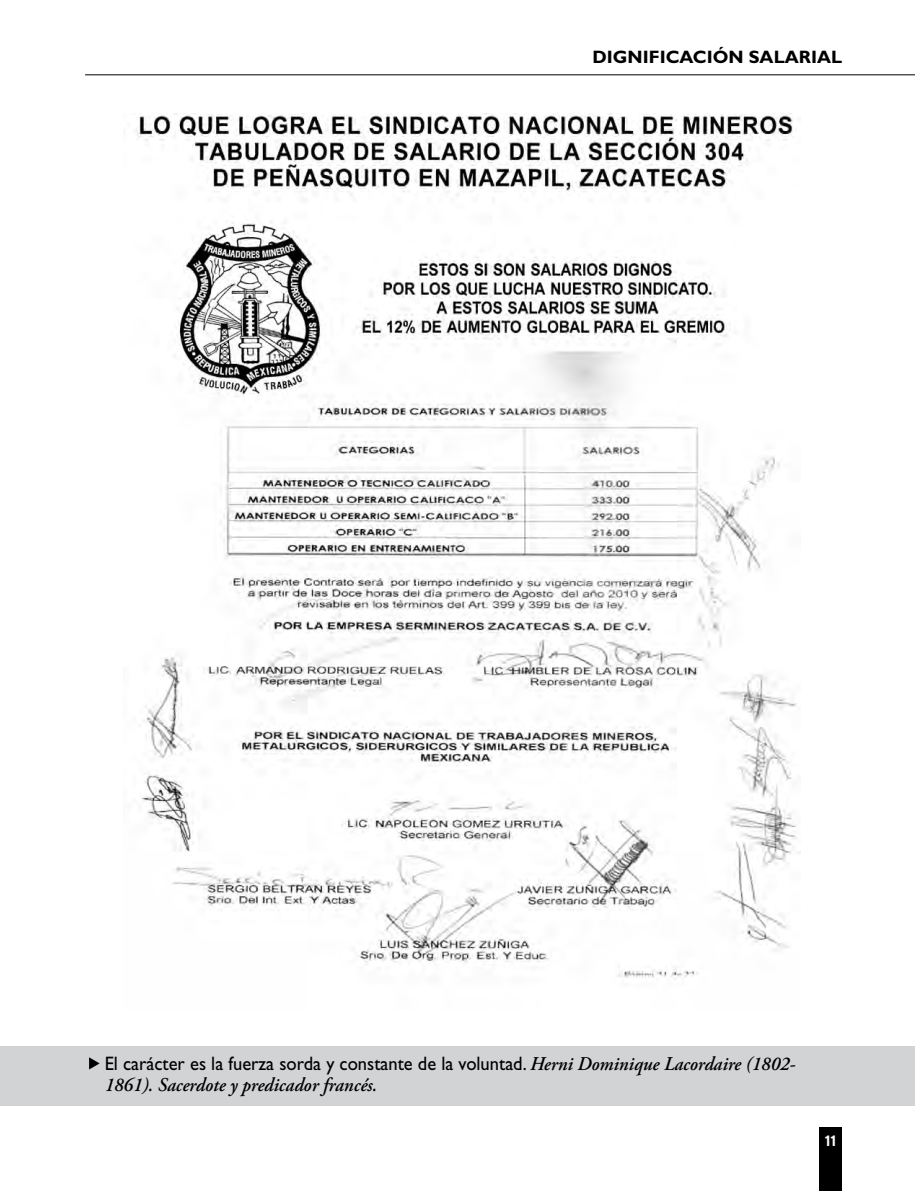
<style>
.page{position:relative;width:915px;height:1191px;background:#fff}
.page>*{position:absolute;margin:0;border:0;box-sizing:border-box;transform-origin:0 0}
.t1{font:19.5px "Gill Sans Std";color:#000;scale:.95 1}
.t2{font:italic 600 19.5px "Adobe Garamond Pro";color:#000;scale:.95 1}
.t3{font:700 18px "Gill Sans Std";color:#000}
.t4{font:700 15px "Interstate";color:#fff}
.s1{font-family:"Adobe Garamond Pro";font-weight:600;font-style:italic}
</style>
<div class="page">
<div style="left:819px;top:1127px;width:22px;height:64px;background:#000"></div>
<hr style="left:85px;top:74px;width:829px;height:1px;background:#000">
<div style="left:0;top:1045px;width:914px;height:60px;background:#d1d3d4"></div>
<svg style="left:89px;top:1057px;width:11px;height:12px"></svg>
<img style="left:136px;top:114px;width:664px;height:865px">
<p class="t3" style="left:592px;top:46px;width:79px">DIGNIFICACI</p>
<p class="t3" style="left:712px;top:46px;width:85px">ÓN SALARIA</p>
<p class="t3" style="left:830px;top:46px;width:13px">L</p>
<p class="t1" style="left:105px;top:1052px;width:728px">El carácter es la fuerza sorda y constante de la voluntad. <span class="s1">Herni Dominique Lacordaire (1802-</span></p>
<p class="t2" style="left:105px;top:1074px;width:288px">1861). Sacerdote y predicador francés.</p>
<p class="t4" style="left:824px;top:1132px;width:13px">11</p>
</div>
